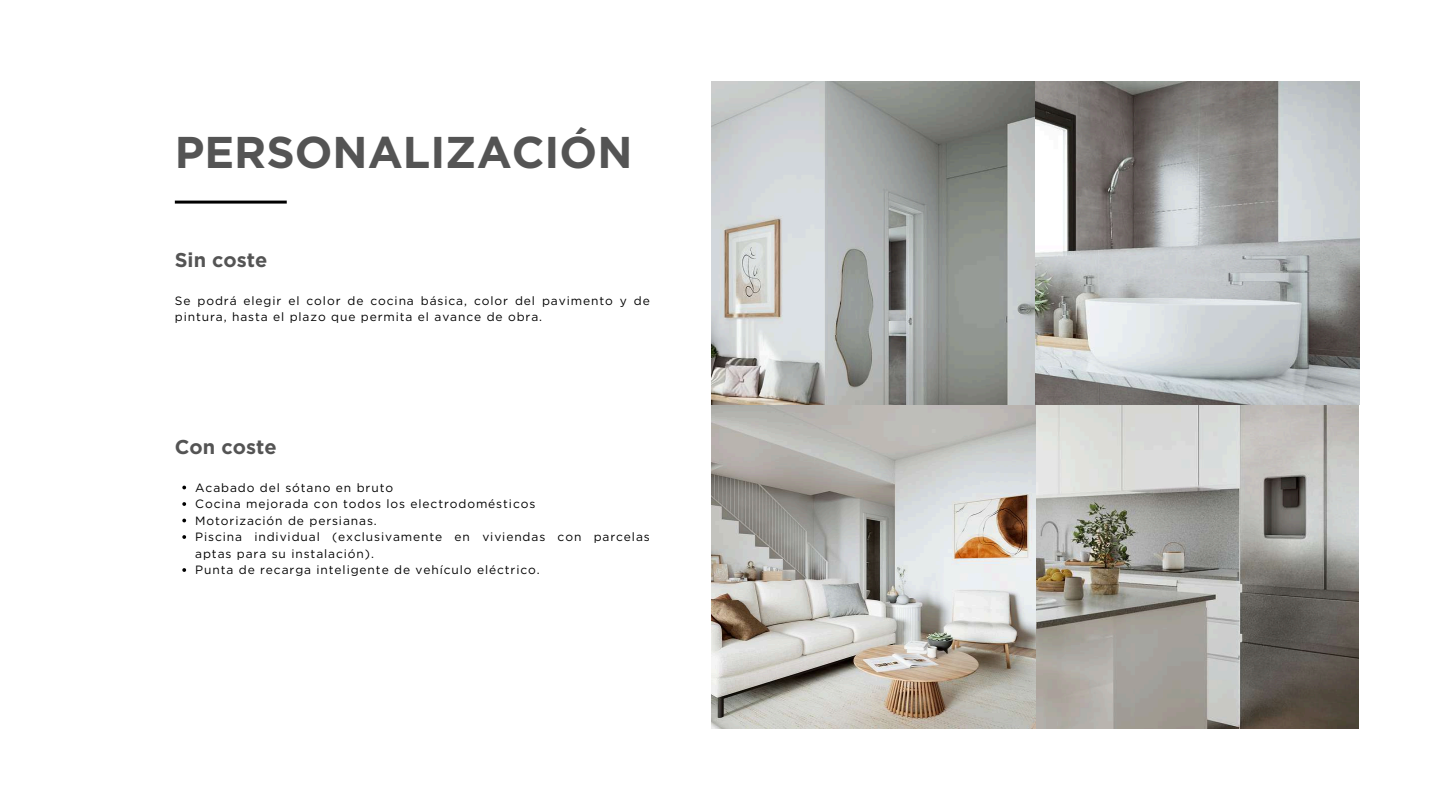
<style>
.page{position:relative;width:1440px;height:810px;background:#fff}
.page>*{position:absolute;margin:0;border:0;box-sizing:border-box;transform-origin:0 0}
.t1{font:700 44.4px "Gotham";color:#545454}
.t2{font:700 20px "Gotham";color:#545454}
.t3{font:12px/16.5px "Gotham";letter-spacing:.075em;color:#000}
</style>
<div class="page">
<img style="left:712px;top:81px;width:648px;height:648px">
<hr style="left:175px;top:201px;width:112px;height:3px;background:#000">
<svg style="left:182px;top:486px;width:4px;height:3px"></svg>
<svg style="left:182px;top:502px;width:4px;height:4px"></svg>
<svg style="left:182px;top:519px;width:4px;height:3px"></svg>
<svg style="left:182px;top:535px;width:4px;height:4px"></svg>
<svg style="left:182px;top:568px;width:4px;height:4px"></svg>
<h1 class="t1" style="left:175px;top:126px;width:459px">PERSONALIZACIÓN</h1>
<h2 class="t2" style="left:175px;top:248px;width:94px">Sin coste</h2>
<p class="t3" style="left:175px;top:292px;width:477px">Se podrá elegir el color de cocina básica, color del pavimento y de pintura, hasta el plazo que permita el avance de obra.</p>
<h2 class="t2" style="left:175px;top:435px;width:103px">Con coste</h2>
<p class="t3" style="left:195px;top:479px;width:456px">Acabado del sótano en bruto<br>Cocina mejorada con todos los electrodomésticos<br>Motorización de persianas.<br>Piscina individual (exclusivamente en viviendas con parcelas aptas para su instalación).<br>Punta de recarga inteligente de vehículo eléctrico.</p>
</div>
